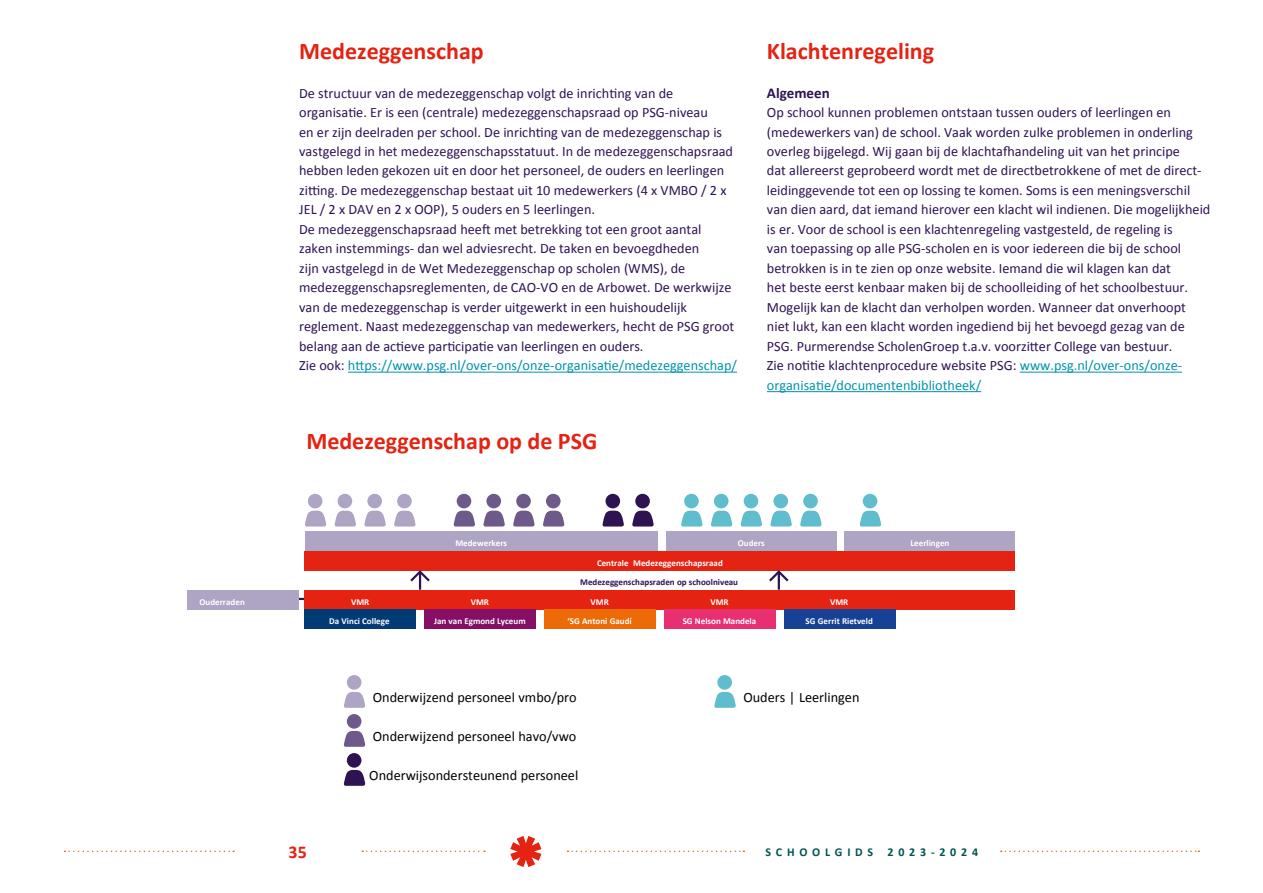
<style>
.page{position:relative;width:1263px;height:893px;background:#fff}
.page>*{position:absolute;margin:0;border:0;box-sizing:border-box;transform-origin:0 0}
.t1{font:700 24px "Calibri";color:#e42313}
.t2{font:700 18px "Calibri";color:#e42313}
.t3{font:700 15px "Calibri";color:#2e1353}
.t4{font:14.25px/19.5px "Calibri";color:#2e1353}
.t5{font:14.25px "Calibri";color:#000}
.t6{font:700 12px "Calibri";color:#005350}
.t7{font:700 9px/19.5px "Calibri";color:#fff;text-align:center}
.t8{font:700 9px "Calibri";color:#2e1353}
.s1{color:#0094aa}
</style>
<div class="page">
<svg style="left:65px;top:851px;width:169px;height:1px"></svg>
<svg style="left:362px;top:851px;width:123px;height:1px"></svg>
<svg style="left:567px;top:851px;width:177px;height:1px"></svg>
<svg style="left:1001px;top:851px;width:198px;height:1px"></svg>
<svg style="left:510px;top:836px;width:31px;height:31px"></svg>
<hr style="left:348px;top:372px;width:389px;height:1px;background:#0094aa">
<hr style="left:1020px;top:372px;width:162px;height:1px;background:#0094aa">
<hr style="left:767px;top:391px;width:214px;height:1px;background:#0094aa">
<div style="left:305px;top:551px;width:710px;height:19px;background:#e42313"></div>
<svg style="left:299px;top:598px;width:6px;height:2px"></svg>
<div style="left:305px;top:531px;width:353px;height:20px;background:#aea4c4"></div>
<div style="left:305px;top:590px;width:253px;height:19px;background:#e42313"></div>
<div style="left:544px;top:590px;width:471px;height:19px;background:#e42313"></div>
<div style="left:305px;top:609px;width:111px;height:20px;background:#003b75"></div>
<div style="left:188px;top:590px;width:111px;height:19px;background:#aea4c4"></div>
<div style="left:425px;top:609px;width:111px;height:20px;background:#850f66"></div>
<div style="left:544px;top:609px;width:112px;height:20px;background:#ed6b06"></div>
<div style="left:664px;top:609px;width:111px;height:20px;background:#e72f71"></div>
<div style="left:784px;top:609px;width:111px;height:20px;background:#164194"></div>
<div style="left:666px;top:531px;width:170px;height:20px;background:#aea4c4"></div>
<div style="left:845px;top:531px;width:170px;height:20px;background:#aea4c4"></div>
<svg style="left:304px;top:510px;width:22px;height:17px"></svg>
<div style="left:308px;top:494px;width:14px;height:14px;background:#aea4c4;border-radius:50%"></div>
<svg style="left:344px;top:692px;width:21px;height:16px"></svg>
<div style="left:347px;top:675px;width:14px;height:15px;background:#aea4c4;border-radius:50%"></div>
<svg style="left:714px;top:691px;width:22px;height:17px"></svg>
<div style="left:717px;top:675px;width:15px;height:15px;background:#60bdcd;border-radius:50%"></div>
<svg style="left:343px;top:730px;width:22px;height:17px"></svg>
<div style="left:347px;top:714px;width:14px;height:15px;background:#6d5a8b;border-radius:50%"></div>
<svg style="left:343px;top:769px;width:22px;height:17px"></svg>
<div style="left:347px;top:753px;width:14px;height:15px;background:#2e1353;border-radius:50%"></div>
<svg style="left:334px;top:510px;width:22px;height:17px"></svg>
<div style="left:338px;top:494px;width:14px;height:14px;background:#aea4c4;border-radius:50%"></div>
<svg style="left:681px;top:510px;width:21px;height:17px"></svg>
<div style="left:684px;top:494px;width:15px;height:14px;background:#60bdcd;border-radius:50%"></div>
<svg style="left:859px;top:510px;width:22px;height:17px"></svg>
<div style="left:863px;top:494px;width:14px;height:14px;background:#60bdcd;border-radius:50%"></div>
<svg style="left:364px;top:510px;width:22px;height:17px"></svg>
<div style="left:367px;top:494px;width:15px;height:14px;background:#aea4c4;border-radius:50%"></div>
<svg style="left:711px;top:510px;width:21px;height:17px"></svg>
<div style="left:714px;top:494px;width:14px;height:14px;background:#60bdcd;border-radius:50%"></div>
<svg style="left:394px;top:510px;width:21px;height:17px"></svg>
<div style="left:397px;top:494px;width:15px;height:14px;background:#aea4c4;border-radius:50%"></div>
<svg style="left:740px;top:510px;width:22px;height:17px"></svg>
<div style="left:744px;top:494px;width:14px;height:14px;background:#60bdcd;border-radius:50%"></div>
<svg style="left:770px;top:510px;width:22px;height:17px"></svg>
<div style="left:773px;top:494px;width:15px;height:14px;background:#60bdcd;border-radius:50%"></div>
<svg style="left:453px;top:510px;width:22px;height:17px"></svg>
<div style="left:457px;top:494px;width:14px;height:14px;background:#6d5a8b;border-radius:50%"></div>
<svg style="left:800px;top:510px;width:21px;height:17px"></svg>
<div style="left:803px;top:494px;width:15px;height:14px;background:#60bdcd;border-radius:50%"></div>
<svg style="left:483px;top:510px;width:22px;height:17px"></svg>
<div style="left:486px;top:494px;width:15px;height:14px;background:#6d5a8b;border-radius:50%"></div>
<svg style="left:513px;top:510px;width:22px;height:17px"></svg>
<div style="left:516px;top:494px;width:15px;height:14px;background:#6d5a8b;border-radius:50%"></div>
<svg style="left:543px;top:510px;width:21px;height:17px"></svg>
<div style="left:546px;top:494px;width:15px;height:14px;background:#6d5a8b;border-radius:50%"></div>
<svg style="left:602px;top:510px;width:22px;height:17px"></svg>
<div style="left:605px;top:494px;width:15px;height:14px;background:#2e1353;border-radius:50%"></div>
<svg style="left:632px;top:510px;width:22px;height:17px"></svg>
<div style="left:635px;top:494px;width:15px;height:14px;background:#2e1353;border-radius:50%"></div>
<svg style="left:767px;top:570px;width:24px;height:20px"></svg>
<svg style="left:408px;top:570px;width:24px;height:20px"></svg>
<h1 class="t1" style="left:299px;top:34px;width:186px">Medezeggenschap</h1>
<p class="t4" style="left:299px;top:83px;width:439px">De structuur van de medezeggenschap volgt de inrichting van de organisatie. Er is een (centrale) medezeggenschapsraad op PSG-niveau<br>en er zijn deelraden per school. De inrichting van de medezeggenschap is vastgelegd in het medezeggenschapsstatuut. In de medezeggenschapsraad hebben leden gekozen uit en door het personeel, de ouders en leerlingen zitting. De medezeggenschap bestaat uit 10 medewerkers (4 x VMBO / 2 x JEL / 2 x DAV en 2 x OOP), 5 ouders en 5 leerlingen.<br>De medezeggenschapsraad heeft met betrekking tot een groot aantal zaken instemmings- dan wel adviesrecht. De taken en bevoegdheden<br>zijn vastgelegd in de Wet Medezeggenschap op scholen (WMS), de medezeggenschapsreglementen, de CAO-VO en de Arbowet. De werkwijze van de medezeggenschap is verder uitgewerkt in een huishoudelijk reglement. Naast medezeggenschap van medewerkers, hecht de PSG groot belang aan de actieve participatie van leerlingen en ouders.<br>Zie ook: <span class="s1">https://www.psg.nl/over-ons/onze-organisatie/medezeggenschap/</span></p>
<h1 class="t1" style="left:306px;top:424px;width:292px">Medezeggenschap op de PSG</h1>
<h1 class="t1" style="left:767px;top:34px;width:169px">Klachtenregeling</h1>
<p class="t3" style="left:767px;top:82px;width:64px">Algemeen</p>
<p class="t4" style="left:767px;top:102px;width:445px">Op school kunnen problemen ontstaan tussen ouders of leerlingen en (medewerkers van) de school. Vaak worden zulke problemen in onderling overleg bijgelegd. Wij gaan bij de klachtafhandeling uit van het principe<br>dat allereerst geprobeerd wordt met de directbetrokkene of met de direct&shy;leidinggevende tot een op lossing te komen. Soms is een meningsverschil van dien aard, dat iemand hierover een klacht wil indienen. Die mogelijkheid is er. Voor de school is een klachtenregeling vastgesteld, de regeling is<br>van toepassing op alle PSG-scholen en is voor iedereen die bij de school betrokken is in te zien op onze website. Iemand die wil klagen kan dat<br>het beste eerst kenbaar maken bij de schoolleiding of het schoolbestuur.<br>Mogelijk kan de klacht dan verholpen worden. Wanneer dat onverhoopt niet lukt, kan een klacht worden ingediend bij het bevoegd gezag van de PSG. Purmerendse ScholenGroep t.a.v. voorzitter College van bestuur.<br>Zie notitie klachtenprocedure website PSG: <span class="s1">www.psg.nl/over-ons/onze&shy;organisatie/documentenbibliotheek/</span></p>
<p class="t7" style="left:455px;top:533px;width:53px">Medewerkers</p>
<p class="t7" style="left:597px;top:552px;width:127px">Centrale Medezeggenschapsraad</p>
<p class="t7" style="left:738px;top:533px;width:29px">Ouders</p>
<p class="t7" style="left:910px;top:533px;width:40px">Leerlingen</p>
<p class="t8" style="left:580px;top:576px;width:159px">Medezeggenschapsraden op schoolniveau</p>
<p class="t7" style="left:199px;top:591px;width:47px">Ouderraden</p>
<p class="t7" style="left:434px;top:591px;width:93px">VMR<br>Jan van Egmond Lyceum</p>
<p class="t7" style="left:568px;top:591px;width:66px">VMR<br>‘SG Antoni Gaudí</p>
<p class="t7" style="left:683px;top:591px;width:75px">VMR<br>SG Nelson Mandela</p>
<p class="t7" style="left:806px;top:591px;width:69px">VMR<br>SG Gerrit Rietveld</p>
<p class="t7" style="left:329px;top:591px;width:62px">VMR<br>Da Vinci College</p>
<p class="t5" style="left:373px;top:687px;width:205px">Onderwijzend personeel vmbo/pro</p>
<p class="t5" style="left:373px;top:726px;width:205px">Onderwijzend personeel havo/vwo</p>
<p class="t5" style="left:369px;top:765px;width:211px">Onderwijsondersteunend personeel</p>
<p class="t5" style="left:743px;top:687px;width:118px">Ouders | Leerlingen</p>
<p class="t2" style="left:289px;top:839px;width:20px">35</p>
<p class="t6" style="left:765px;top:843px;width:214px">S C H O O L G I D S 2 0 2 3 - 2 0 2 4</p>
</div>
